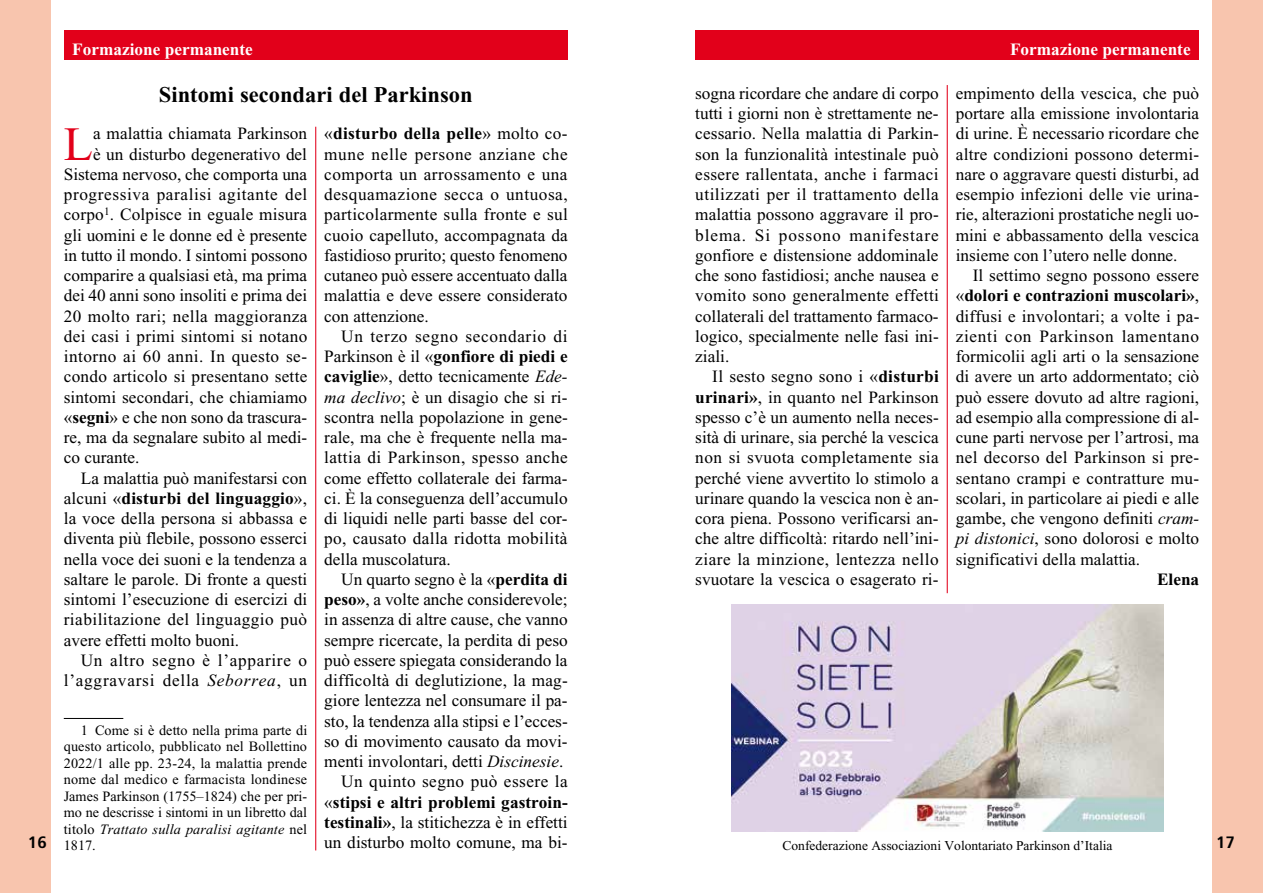
<style>
.page{position:relative;width:1263px;height:893px;background:#fff}
.page>*{position:absolute;margin:0;border:0;box-sizing:border-box;transform-origin:0 0}
.t1{font:47.85px "Times New Roman";color:#e2001a}
.t2{font:700 22.5px "Times New Roman";color:#000}
.t3{font:17.25px/20.2px "Times New Roman";color:#000;text-align:justify}
.t4{font:17.25px "Times New Roman";letter-spacing:.025em;color:#000}
.t5{font:700 17.25px "Times New Roman";color:#fff}
.t6{font:700 17.25px "Times New Roman";letter-spacing:.01em;color:#000}
.t7{font:17.25px "Times New Roman";letter-spacing:.035em;color:#000}
.t8{font:17.25px "Times New Roman";letter-spacing:.045em;color:#000}
.t9{font:17.25px "Times New Roman";letter-spacing:.03em;color:#000}
.t10{font:17.25px "Times New Roman";letter-spacing:.04em;color:#000}
.t11{font:700 condensed 16.5px "Frutiger";color:#000;scale:1.1 1}
.t12{font:14.25px/16.5px "Times New Roman";color:#000;text-align:justify}
.t13{font:13.5px "Times New Roman";color:#000}
.s1{font-weight:700}
.s2{font-style:italic}
.s3{font-weight:400}
</style>
<div class="page">
<div style="left:64px;top:30px;width:504px;height:30px;background:#e2001a"></div>
<div style="left:0;top:0;width:51px;height:893px;background:#f8c5ae"></div>
<div style="left:695px;top:30px;width:504px;height:30px;background:#e2001a"></div>
<div style="left:1212px;top:0;width:51px;height:893px;background:#f8c5ae"></div>
<hr style="left:947px;top:85px;width:1px;height:508px;background:#e2001a">
<hr style="left:315px;top:127px;width:1px;height:723px;background:#e2001a">
<hr style="left:64px;top:718px;width:59px;height:1px;background:#000">
<img style="left:731px;top:605px;width:432px;height:226px">
<p class="t5" style="left:72px;top:40px;width:182px">Formazione permanente</p>
<p class="t5" style="left:1010px;top:40px;width:182px">Formazione permanente</p>
<p class="t3" style="left:956px;top:83px;width:245px">empimento della vescica, che può portare alla emissione involontaria di urine. È necessario ricordare che altre condizioni possono determi&shy;nare o aggravare questi disturbi, ad esempio infezioni delle vie urina&shy;rie, alterazioni prostatiche negli uo&shy;mini e abbassamento della vescica insieme con l’utero nelle donne.</p>
<p class="t3" style="left:956px;top:265px;width:245px;text-indent:17px">Il settimo segno possono essere «<span class="s1">dolori e contrazioni muscolari»</span>, diffusi e involontari; a volte i pa&shy;zienti con Parkinson lamentano formicolii agli arti o la sensazione di avere un arto addormentato; ciò può essere dovuto ad altre ragioni, ad esempio alla compressione di al&shy;cune parti nervose per l’artrosi, ma nel decorso del Parkinson si pre&shy;sentano crampi e contratture mu&shy;scolari, in particolare ai piedi e alle gambe, che vengono definiti <span class="s2">cram&shy;pi distonici</span>, sono dolorosi e molto significativi della malattia.</p>
<p class="t6" style="left:1157px;top:569px;width:44px">Elena</p>
<p class="t3" style="left:695px;top:83px;width:245px">sogna ricordare che andare di corpo tutti i giorni non è strettamente ne&shy;cessario. Nella malattia di Parkin&shy;son la funzionalità intestinale può essere rallentata, anche i farmaci utilizzati per il trattamento della malattia possono aggravare il pro&shy;blema. Si possono manifestare gonfiore e distensione addominale che sono fastidiosi; anche nausea e vomito sono generalmente effetti collaterali del trattamento farmaco&shy;logico, specialmente nelle fasi ini&shy;ziali.</p>
<p class="t3" style="left:695px;top:366px;width:245px;text-indent:17px">Il sesto segno sono i «<span class="s1">disturbi urinari»</span>, in quanto nel Parkinson spesso c’è un aumento nella neces&shy;sità di urinare, sia perché la vescica non si svuota completamente sia perché viene avvertito lo stimolo a urinare quando la vescica non è an&shy;cora piena. Possono verificarsi an&shy;che altre difficoltà: ritardo nell’ini&shy;ziare la minzione, lentezza nello svuotare la vescica o esagerato ri-</p>
<h2 class="t2" style="left:159px;top:82px;width:315px">Sintomi secondari del Parkinson</h2>
<h1 class="t1" style="left:64px;top:117px;width:31px">L</h1>
<p class="t3" style="left:93px;top:123px;width:216px">a malattia chiamata Parkinson</p>
<p class="t3" style="left:324px;top:123px;width:245px">«<span class="s1">disturbo della pelle</span>» molto co&shy;mune nelle persone anziane che comporta un arrossamento e una desquamazione secca o untuosa, particolarmente sulla fronte e sul cuoio capelluto, accompagnata da fastidioso prurito; questo fenomeno cutaneo può essere accentuato dalla malattia e deve essere considerato con attenzione.</p>
<p class="t3" style="left:324px;top:326px;width:245px;text-indent:17px">Un terzo segno secondario di Parkinson è il «<span class="s1">gonfiore di piedi e caviglie</span>», detto tecnicamente <span class="s2">Ede&shy;ma declivo</span>; è un disagio che si ri&shy;scontra nella popolazione in gene&shy;rale, ma che è frequente nella ma&shy;lattia di Parkinson, spesso anche come effetto collaterale dei farma&shy;ci. È la conseguenza dell’accumulo di liquidi nelle parti basse del cor&shy;po, causato dalla ridotta mobilità della muscolatura.</p>
<p class="t3" style="left:324px;top:569px;width:245px;text-align:right">Un quarto segno è la «<span class="s1">perdita di peso»</span>, a volte anche considerevole; in assenza di altre cause, che vanno sempre ricercate, la perdita di peso può essere spiegata considerando la difficoltà di deglutizione, la mag&shy;giore lentezza nel consumare il pa&shy;sto, la tendenza alla stipsi e l’ecces&shy;so di movimento causato da movi&shy;menti involontari, detti <span class="s2">Discinesie</span>.<br>Un quinto segno può essere la «<span class="s1">stipsi e altri problemi gastroin&shy;testinali»</span>, la stitichezza è in effetti un disturbo molto comune, ma bi-</p>
<p class="t3" style="left:93px;top:144px;width:216px">è un disturbo degenerativo del</p>
<p class="t3" style="left:64px;top:164px;width:245px">Sistema nervoso, che comporta una</p>
<p class="t7" style="left:64px;top:185px;width:245px">progressiva paralisi agitante del</p>
<p class="t3" style="left:64px;top:204px;width:245px">corpo<sup>1</sup>. Colpisce in eguale misura</p>
<p class="t3" style="left:64px;top:225px;width:245px">gli uomini e le donne ed è presente</p>
<p class="t3" style="left:64px;top:245px;width:245px">in tutto il mondo. I sintomi possono</p>
<p class="t3" style="left:64px;top:265px;width:245px">comparire a qualsiasi età, ma prima</p>
<p class="t3" style="left:64px;top:285px;width:245px">dei 40 anni sono insoliti e prima dei</p>
<p class="t4" style="left:64px;top:306px;width:245px">20 molto rari; nella maggioranza</p>
<p class="t3" style="left:64px;top:326px;width:245px">dei casi i primi sintomi si notano</p>
<p class="t9" style="left:64px;top:347px;width:245px">intorno ai 60 anni. In questo se-</p>
<p class="t3" style="left:64px;top:366px;width:245px">condo articolo si presentano sette</p>
<p class="t3" style="left:64px;top:387px;width:245px">sintomi secondari, che chiamiamo</p>
<p class="t3" style="left:64px;top:407px;width:245px">«<span class="s1">segni</span>» e che non sono da trascura-</p>
<p class="t3" style="left:64px;top:427px;width:245px">re, ma da segnalare subito al medi-</p>
<p class="t3" style="left:64px;top:447px;width:77px">co curante.</p>
<p class="t3" style="left:81px;top:468px;width:228px">La malattia può manifestarsi con</p>
<p class="t6" style="left:64px;top:488px;width:245px"><span class="s3">alcuni «</span>disturbi del linguaggio<span class="s3">»,</span></p>
<p class="t3" style="left:64px;top:508px;width:245px">la voce della persona si abbassa e</p>
<p class="t3" style="left:64px;top:528px;width:245px">diventa più flebile, possono esserci</p>
<p class="t3" style="left:64px;top:549px;width:245px">nella voce dei suoni e la tendenza a</p>
<p class="t3" style="left:64px;top:569px;width:245px">saltare le parole. Di fronte a questi</p>
<p class="t3" style="left:64px;top:589px;width:245px">sintomi l’esecuzione di esercizi di</p>
<p class="t4" style="left:64px;top:610px;width:245px">riabilitazione del linguaggio può</p>
<p class="t3" style="left:64px;top:630px;width:177px">avere effetti molto buoni.</p>
<p class="t10" style="left:81px;top:651px;width:228px">Un altro segno è l’apparire o</p>
<p class="t8" style="left:64px;top:671px;width:245px">l’aggravarsi della <span class="s2">Seborrea</span>, un</p>
<p class="t12" style="left:64px;top:722px;width:245px;text-indent:17px">1 Come si è detto nella prima parte di questo articolo, pubblicato nel Bollettino 2022/1 alle pp. 23-24, la malattia prende nome dal medico e farmacista londinese James Parkinson (1755–1824) che per pri&shy;mo ne descrisse i sintomi in un libretto dal titolo <span class="s2">Trattato sulla paralisi agitante</span> nel 1817.</p>
<p class="t11" style="left:28px;top:832px;width:19px">16</p>
<p class="t11" style="left:1216px;top:832px;width:19px">17</p>
<p class="t13" style="left:782px;top:839px;width:331px">Confederazione Associazioni Volontariato Parkinson d’Italia</p>
</div>
